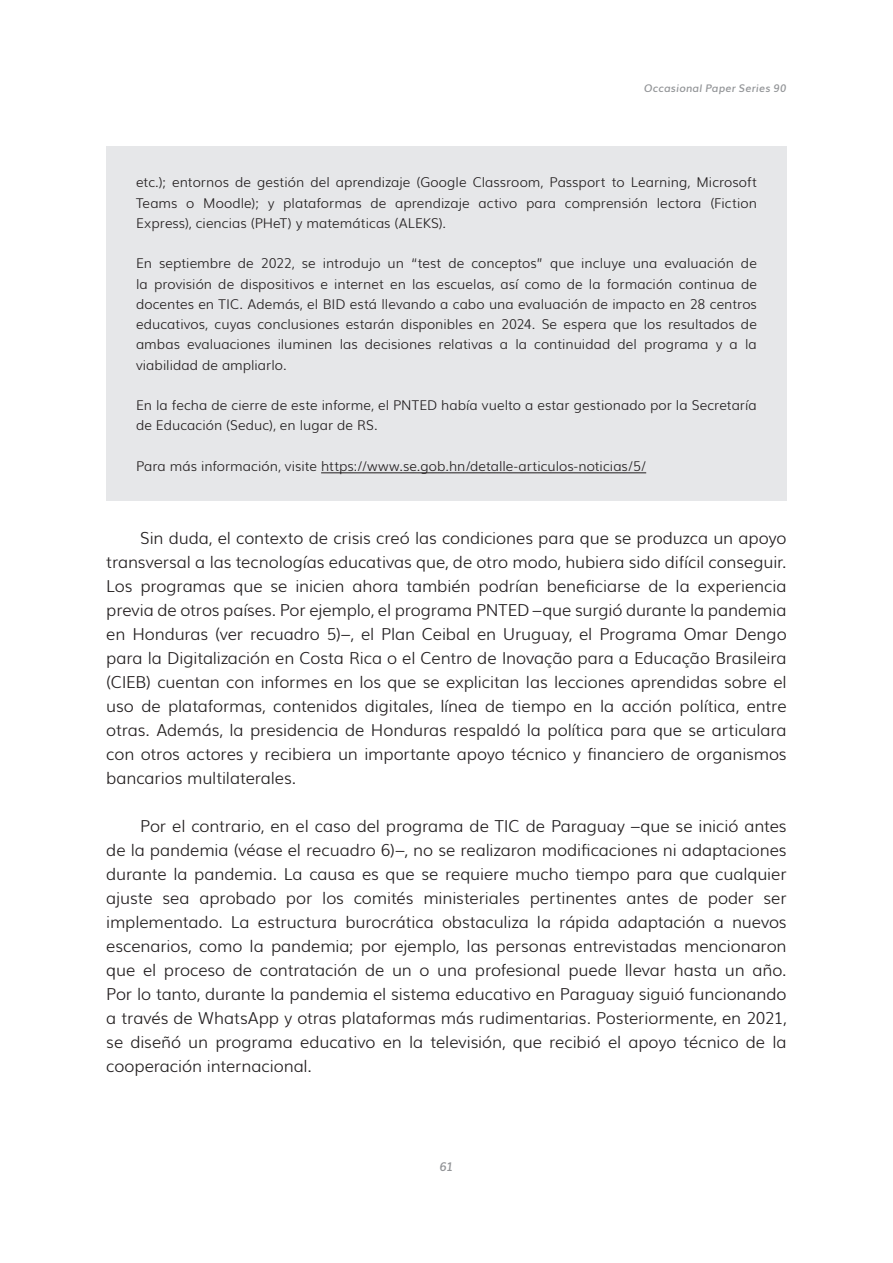
<style>
.page{position:relative;width:893px;height:1263px;background:#fff}
.page>*{position:absolute;margin:0;border:0;box-sizing:border-box;transform-origin:0 0}
.Cuerpo_Texto_Sangría{font:300 16.5px/24px "Muli";letter-spacing:-.01em;color:#231f20;text-align:justify}
.Cuerpo_de_Texto{font:300 13.5px/20.2px "Muli";color:#231f20;text-align:justify}
.t1{font:italic 600 12px "Muli";color:#939598}
.t2{font:italic 600 10.5px "Muli";letter-spacing:.02em;color:#939598}
</style>
<div class="page">
<div style="left:106px;top:146px;width:681px;height:355px;background:#e6e7e9"></div>
<hr style="left:321px;top:472px;width:325px;height:1px;background:#231f20">
<p class="t2" style="left:644px;top:79px;width:144px">Occasional Paper Series 90</p>
<p class="Cuerpo_de_Texto" style="left:136px;top:171px;width:622px">etc.); entornos de gestión del aprendizaje (Google Classroom, Passport to Learning, Microsoft Teams o Moodle); y plataformas de aprendizaje activo para comprensión lectora (Fiction Express), ciencias (PHeT) y matemáticas (ALEKS).</p>
<p class="Cuerpo_de_Texto" style="left:136px;top:252px;width:622px">En septiembre de 2022, se introdujo un “test de conceptos” que incluye una evaluación de la provisión de dispositivos e internet en las escuelas, así como de la formación continua de docentes en TIC. Además, el BID está llevando a cabo una evaluación de impacto en 28 centros educativos, cuyas conclusiones estarán disponibles en 2024. Se espera que los resultados de ambas evaluaciones iluminen las decisiones relativas a la continuidad del programa y a la viabilidad de ampliarlo.</p>
<p class="Cuerpo_de_Texto" style="left:136px;top:394px;width:622px">En la fecha de cierre de este informe, el PNTED había vuelto a estar gestionado por la Secretaría de Educación (Seduc), en lugar de RS.</p>
<p class="Cuerpo_de_Texto" style="left:136px;top:455px;width:512px">Para más información, visite https://www.se.gob.hn/detalle-articulos-noticias/5/</p>
<p class="Cuerpo_Texto_Sangría" style="left:106px;top:525px;width:682px;text-indent:34px">Sin duda, el contexto de crisis creó las condiciones para que se produzca un apoyo transversal a las tecnologías educativas que, de otro modo, hubiera sido difícil conseguir.<br>Los programas que se inicien ahora también podrían beneficiarse de la experiencia previa de otros países. Por ejemplo, el programa PNTED –que surgió durante la pandemia en Honduras (ver recuadro 5)–, el Plan Ceibal en Uruguay, el Programa Omar Dengo para la Digitalización en Costa Rica o el Centro de Inovação para a Educação Brasileira (CIEB) cuentan con informes en los que se explicitan las lecciones aprendidas sobre el uso de plataformas, contenidos digitales, línea de tiempo en la acción política, entre otras. Además, la presidencia de Honduras respaldó la política para que se articulara con otros actores y recibiera un importante apoyo técnico y financiero de organismos bancarios multilaterales.</p>
<p class="Cuerpo_Texto_Sangría" style="left:106px;top:813px;width:682px;text-indent:34px">Por el contrario, en el caso del programa de TIC de Paraguay –que se inició antes de la pandemia (véase el recuadro 6)–, no se realizaron modificaciones ni adaptaciones durante la pandemia. La causa es que se requiere mucho tiempo para que cualquier ajuste sea aprobado por los comités ministeriales pertinentes antes de poder ser implementado. La estructura burocrática obstaculiza la rápida adaptación a nuevos escenarios, como la pandemia; por ejemplo, las personas entrevistadas mencionaron que el proceso de contratación de un o una profesional puede llevar hasta un año.<br>Por lo tanto, durante la pandemia el sistema educativo en Paraguay siguió funcionando a través de WhatsApp y otras plataformas más rudimentarias. Posteriormente, en 2021, se diseñó un programa educativo en la televisión, que recibió el apoyo técnico de la cooperación internacional.</p>
<p class="t1" style="left:439px;top:1157px;width:16px">61</p>
</div>
